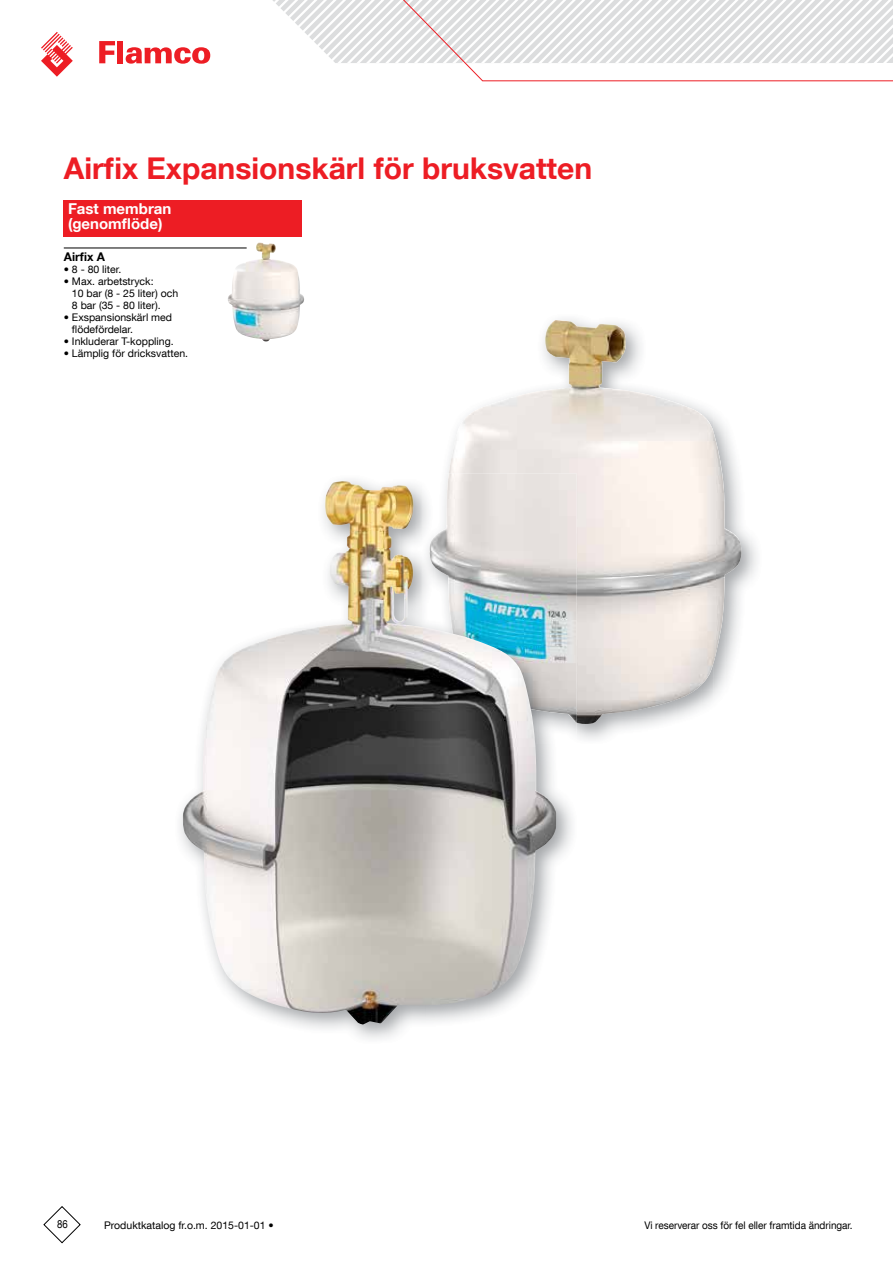
<style>
.page{position:relative;width:893px;height:1263px;background:#fff}
.page>*{position:absolute;margin:0;border:0;box-sizing:border-box;transform-origin:0 0}
.t1{font:700 30px "Helvetica Neue LT Com";color:#ed1d24}
.t2{font:700 15px/15px "Helvetica Neue LT Com";color:#fff}
.t3{font:700 12px "Helvetica Neue LT Com";color:#000}
.t4{font:11.25px "Helvetica Neue LT Com";color:#000;scale:.85 1}
.t5{font:10.5px/12px "Helvetica Neue LT Com";color:#000}
.t6{font:10.5px "Helvetica Neue LT Com";color:#000;scale:.95 1}
</style>
<div class="page">
<svg style="left:43px;top:1206px;width:38px;height:38px"></svg>
<svg style="left:41px;top:32px;width:32px;height:45px"></svg>
<svg style="left:99px;top:41px;width:16px;height:22px"></svg>
<div style="left:117px;top:41px;width:6px;height:22px;background:#ed1d24"></div>
<svg style="left:126px;top:0;width:767px;height:82px"></svg>
<img style="left:447px;top:464px;width:2px;height:10px">
<img style="left:449px;top:320px;width:292px;height:404px">
<img style="left:180px;top:480px;width:226px;height:559px">
<img style="left:556px;top:795px;width:16px;height:64px">
<img style="left:556px;top:723px;width:21px;height:11px">
<img style="left:446px;top:474px;width:131px;height:199px">
<img style="left:556px;top:673px;width:21px;height:50px">
<img style="left:183px;top:482px;width:373px;height:542px">
<div style="left:64px;top:201px;width:238px;height:36px;background:#ed1d24"></div>
<hr style="left:64px;top:248px;width:183px;height:1px;background:#000">
<img style="left:228px;top:243px;width:76px;height:98px">
<h1 class="t1" style="left:64px;top:149px;width:530px">Airfix Expansionskärl för bruksvatten</h1>
<h2 class="t2" style="left:68px;top:201px;width:105px">Fast membran (genomflöde)</h2>
<p class="t3" style="left:64px;top:249px;width:43px">Airfix A</p>
<p class="t5" style="left:64px;top:263px;width:59px">• 8 - 80 liter.</p>
<p class="t5" style="left:72px;top:275px;width:108px;text-indent:-8px">• Max. arbetstryck:<br>10 bar (8 - 25 liter) och<br>8 bar (35 - 80 liter).</p>
<p class="t5" style="left:72px;top:311px;width:102px;text-indent:-8px">• Exspansionskärl med flödefördelar.</p>
<p class="t5" style="left:64px;top:335px;width:111px">• Inkluderar T-koppling.</p>
<p class="t5" style="left:64px;top:347px;width:126px">• Lämplig för dricksvatten.</p>
<p class="t4" style="left:57px;top:1217px;width:14px">86</p>
<p class="t5" style="left:104px;top:1219px;width:171px">Produktkatalog fr.o.m. 2015-01-01 •</p>
<p class="t6" style="left:644px;top:1219px;width:221px">Vi reserverar oss för fel eller framtida ändringar.</p>
</div>
